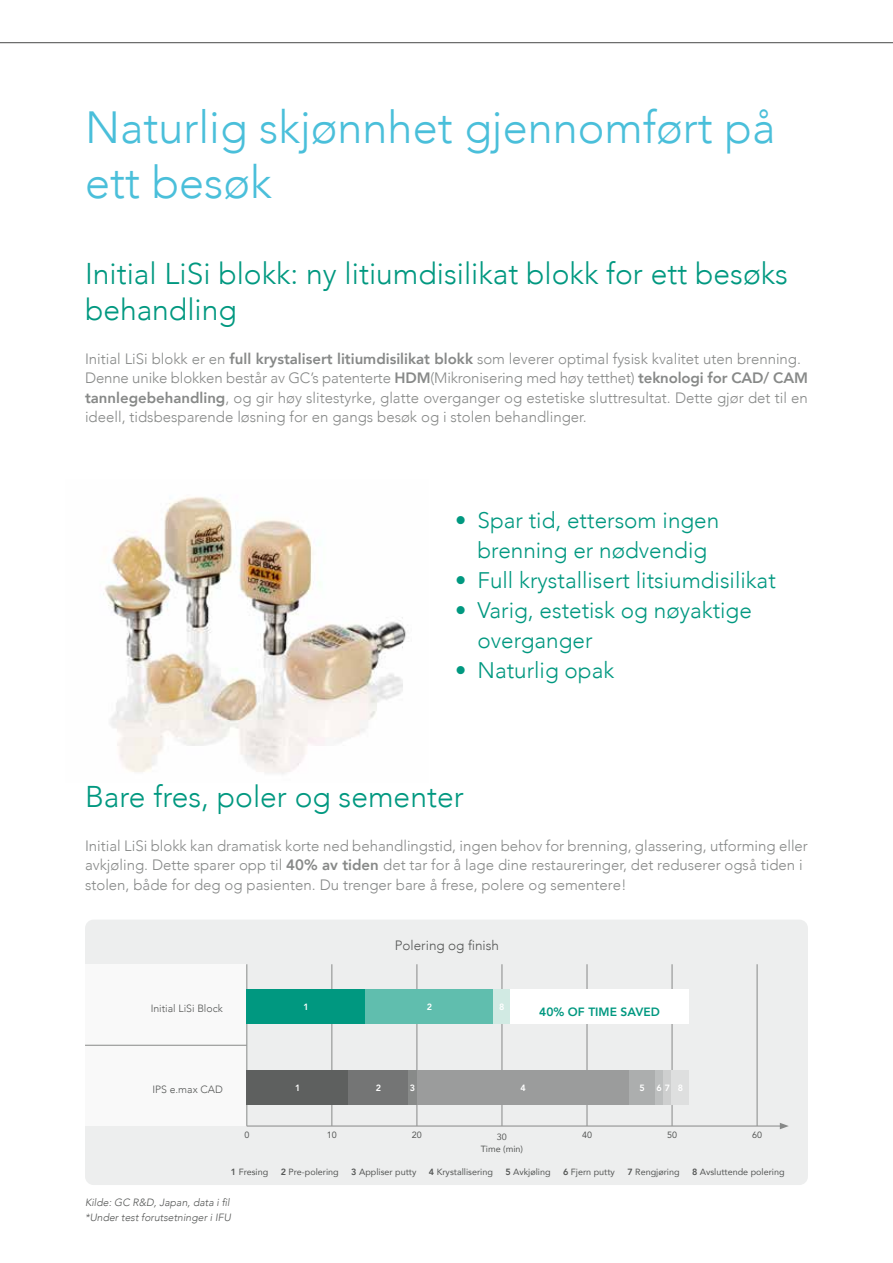
<style>
.page{position:relative;width:893px;height:1263px;background:#fff}
.page>*{position:absolute;margin:0;border:0;box-sizing:border-box;transform-origin:0 0}
.t1{font:300 45px/55.5px "Avenir";color:#4abfda}
.t2{font:300 30px/36px "Avenir";color:#009880}
.t3{font:300 22.5px/30px "Avenir";color:#009880;text-align:center}
.t4{font:300 15px/19.5px "Avenir";color:#878988}
.t5{font:300 13.5px "Avenir";color:#555756}
.t6{font:800 12px "Avenir";color:#009880}
.t7{font:italic 300 10.5px/15px "Avenir";color:#555756}
.t8{font:300 10.5px "Avenir";color:#555756}
.t9{font:9px/11.2px "Avenir";color:#555756;text-align:center}
.t10{font:9px "Avenir LT Std";color:#555756}
.t11{font:800 9px "Avenir LT Std";color:#fff}
.s1{font-weight:800}
</style>
<div class="page">
<hr style="left:0;top:42px;width:893px;height:1px;background:#474847">
<div style="left:85px;top:919px;width:723px;height:266px;background:#edeeee;border-radius:9px"></div>
<hr style="left:332px;top:964px;width:1px;height:162px;background:#878988">
<hr style="left:417px;top:964px;width:1px;height:162px;background:#878988">
<hr style="left:502px;top:964px;width:1px;height:162px;background:#878988">
<hr style="left:587px;top:964px;width:1px;height:162px;background:#878988">
<hr style="left:672px;top:964px;width:1px;height:162px;background:#878988">
<hr style="left:757px;top:964px;width:1px;height:162px;background:#878988">
<div style="left:85px;top:964px;width:162px;height:162px;background:#f9f9f9"></div>
<hr style="left:247px;top:964px;width:1px;height:162px;background:#878988">
<hr style="left:85px;top:1045px;width:162px;height:1px;background:#878988">
<div style="left:247px;top:990px;width:119px;height:34px;background:#009880"></div>
<div style="left:247px;top:1070px;width:102px;height:34px;background:#5e605f"></div>
<div style="left:349px;top:1070px;width:59px;height:34px;background:#747575"></div>
<div style="left:408px;top:1070px;width:9px;height:34px;background:#888a89"></div>
<div style="left:417px;top:1070px;width:212px;height:34px;background:#9b9c9c"></div>
<div style="left:629px;top:1070px;width:26px;height:34px;background:#acaeae"></div>
<div style="left:655px;top:1070px;width:8px;height:34px;background:#bdbfbf"></div>
<div style="left:663px;top:1070px;width:9px;height:34px;background:#cecfcf"></div>
<div style="left:672px;top:1070px;width:17px;height:34px;background:#dedfdf"></div>
<div style="left:366px;top:990px;width:127px;height:34px;background:#60beae"></div>
<div style="left:493px;top:990px;width:17px;height:34px;background:#d1eae3"></div>
<div style="left:510px;top:990px;width:179px;height:34px;background:#fff"></div>
<hr style="left:247px;top:1126px;width:535px;height:1px;background:#878988">
<svg style="left:780px;top:1123px;width:9px;height:6px"></svg>
<img style="left:103px;top:497px;width:303px;height:277px">
<h1 class="t1" style="left:85px;top:100px;width:692px">Naturlig skjønnhet gjennomført på ett besøk</h1>
<h2 class="t2" style="left:85px;top:256px;width:704px">Initial LiSi blokk: ny litiumdisilikat blokk for ett besøks behandling</h2>
<p class="t4" style="left:85px;top:349px;width:724px">Initial LiSi blokk er en <span class="s1">full krystalisert litiumdisilikat blokk</span> som leverer optimal fysisk kvalitet uten brenning.<br>Denne unike blokken består av GC’s patenterte <span class="s1">HDM</span>(Mikronisering med høy tetthet) <span class="s1">teknologi for CAD/ CAM tannlegebehandling</span>, og gir høy slitestyrke, glatte overganger og estetiske sluttresultat. Dette gjør det til en ideell, tidsbesparende løsning for en gangs besøk og i stolen behandlinger.</p>
<h3 class="t3" style="left:455px;top:505px;width:266px">• Spar tid, ettersom ingen brenning er nødvendig</h3>
<h3 class="t3" style="left:455px;top:565px;width:322px">• Full krystallisert litsiumdisilikat</h3>
<h3 class="t3" style="left:477px;top:595px;width:276px;text-align:left;text-indent:-22px">• Varig, estetisk og nøyaktige overganger</h3>
<h3 class="t3" style="left:455px;top:655px;width:161px">• Naturlig opak</h3>
<h2 class="t2" style="left:85px;top:779px;width:380px">Bare fres, poler og sementer</h2>
<p class="t4" style="left:85px;top:836px;width:724px">Initial LiSi blokk kan dramatisk korte ned behandlingstid, ingen behov for brenning, glassering, utforming eller avkjøling. Dette sparer opp til <span class="s1">40% av tiden</span> det tar for å lage dine restaureringer, det reduserer også tiden i stolen, både for deg og pasienten. Du trenger bare å frese, polere og sementere!</p>
<p class="t8" style="left:151px;top:1002px;width:74px">Initial LiSi Block</p>
<p class="t11" style="left:303px;top:1001px;width:7px">1</p>
<p class="t5" style="left:395px;top:938px;width:106px">Polering og finish</p>
<p class="t11" style="left:427px;top:1001px;width:7px">2</p>
<p class="t11" style="left:499px;top:1001px;width:7px">8</p>
<p class="t6" style="left:539px;top:1002px;width:122px">40% OF TIME SAVED</p>
<p class="t8" style="left:152px;top:1083px;width:72px">IPS e.max CAD</p>
<p class="t11" style="left:295px;top:1082px;width:7px">1</p>
<p class="t11" style="left:376px;top:1082px;width:7px">2</p>
<p class="t11" style="left:410px;top:1082px;width:7px">3</p>
<p class="t11" style="left:520px;top:1082px;width:7px">4</p>
<p class="t11" style="left:639px;top:1082px;width:7px">5</p>
<p class="t11" style="left:656px;top:1082px;width:28px">67 8</p>
<p class="t10" style="left:244px;top:1130px;width:7px">0</p>
<p class="t10" style="left:327px;top:1130px;width:12px">10</p>
<p class="t10" style="left:412px;top:1130px;width:12px">20</p>
<p class="t10" style="left:582px;top:1130px;width:12px">40</p>
<p class="t10" style="left:667px;top:1130px;width:12px">50</p>
<p class="t10" style="left:752px;top:1130px;width:12px">60</p>
<p class="t9" style="left:481px;top:1131px;width:44px">30<br>Time (min)</p>
<p class="t9" style="left:231px;top:1165px;width:39px"><span class="s1">1</span> Fresing</p>
<p class="t9" style="left:281px;top:1165px;width:60px"><span class="s1">2</span> Pre-polering</p>
<p class="t9" style="left:351px;top:1165px;width:67px"><span class="s1">3</span> Appliser putty</p>
<p class="t9" style="left:429px;top:1165px;width:65px"><span class="s1">4</span> Krystallisering</p>
<p class="t9" style="left:505px;top:1165px;width:47px"><span class="s1">5</span> Avkjøling</p>
<p class="t9" style="left:563px;top:1165px;width:53px"><span class="s1">6</span> Fjern putty</p>
<p class="t9" style="left:627px;top:1165px;width:54px"><span class="s1">7</span> Rengjøring</p>
<p class="t9" style="left:692px;top:1165px;width:94px"><span class="s1">8</span> Avsluttende polering</p>
<p class="t7" style="left:85px;top:1194px;width:147px">Kilde: GC R&amp;D, Japan, data i fil *Under test forutsetninger i IFU</p>
</div>
